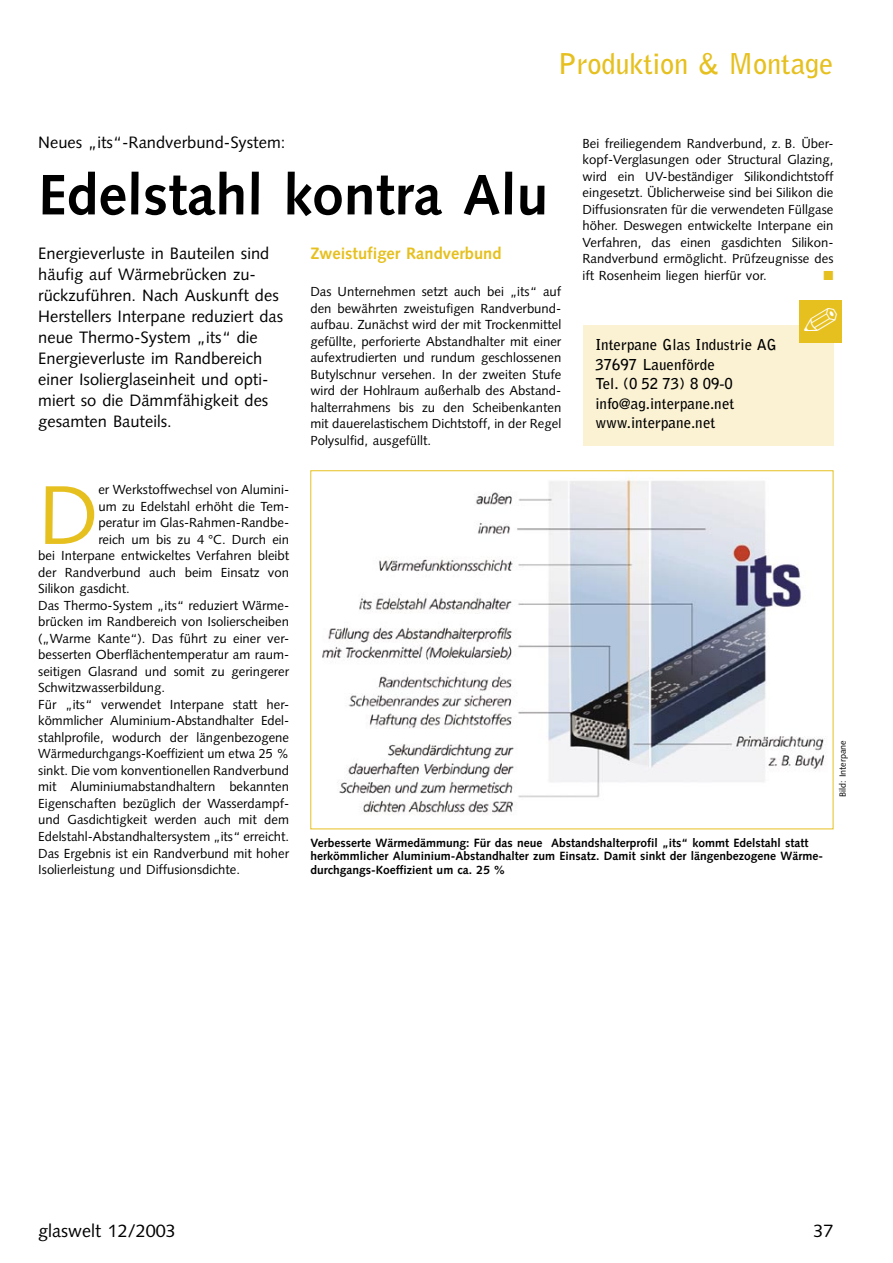
<style>
.page{position:relative;width:893px;height:1263px;background:#fff}
.page>*{position:absolute;margin:0;border:0;box-sizing:border-box;transform-origin:0 0}
.t1{font:83.25px "Syntax";color:#e6c01f}
.t2{font:700 57px "Syntax";color:#000}
.t3{font:700 28.5px "Bell Gothic";letter-spacing:-.01em;color:#e6c01f}
.t4{font:18px "Syntax";color:#000}
.t5{font:16.5px/21px "Syntax";color:#000}
.t6{font:700 16.5px "Syntax";color:#e6c01f}
.t7{font:700 15px/19.5px "Bell Gothic";color:#000}
.t8{font:13.2px/16.5px "Syntax";color:#000;text-align:justify}
.t9{font:13.2px "Syntax";color:#000;scale:.96 1}
.t10{font:13.2px "Zapf Dingbats ITC";color:#e6c01f}
.t11{font:700 12px/13.5px "Syntax";color:#000}
.t12{font:9px "Syntax";color:#000}
</style>
<div class="page">
<img style="left:322px;top:478px;width:503px;height:335px">
<div style="left:583px;top:325px;width:250px;height:120px;background:#fbf2d4"></div>
<div style="left:799px;top:301px;width:43px;height:42px;background:#e6c01f"></div>
<h3 class="t3" style="left:558px;top:46px;width:277px">Produktion &amp; Montage</h3>
<p class="t5" style="left:38px;top:132px;width:249px">Neues „its“-Randverbund-System:</p>
<h2 class="t2" style="left:38px;top:162px;width:511px">Edelstahl kontra Alu</h2>
<p class="t5" style="left:38px;top:243px;width:247px">Energieverluste in Bauteilen sind häufig auf Wärmebrücken zu&shy;rückzuführen. Nach Auskunft des<br>Herstellers Interpane reduziert das neue Thermo-System „its“ die<br>Energieverluste im Randbereich einer Isolierglaseinheit und opti&shy;miert so die Dämmfähigkeit des gesamten Bauteils.</p>
<p class="t6" style="left:310px;top:244px;width:193px">Zweistufiger Randverbund</p>
<p class="t8" style="left:310px;top:284px;width:252px">Das Unternehmen setzt auch bei „its“ auf den bewährten zweistufigen Randverbund&shy;aufbau. Zunächst wird der mit Trockenmittel gefüllte, perforierte Abstandhalter mit einer aufextrudierten und rundum geschlossenen Butylschnur versehen. In der zweiten Stufe wird der Hohlraum außerhalb des Abstand&shy;halterrahmens bis zu den Scheibenkanten mit dauerelastischem Dichtstoff, in der Regel Polysulfid, ausgefüllt.</p>
<p class="t8" style="left:583px;top:135px;width:252px">Bei freiliegendem Randverbund, z. B. Über&shy;kopf-Verglasungen oder Structural Glazing, wird ein UV-beständiger Silikondichtstoff eingesetzt. Üblicherweise sind bei Silikon die Diffusionsraten für die verwendeten Füllgase höher. Deswegen entwickelte Interpane ein Verfahren, das einen gasdichten Silikon-Randverbund ermöglicht. Prüfzeugnisse des ift Rosenheim liegen hierfür vor.</p>
<p class="t10" style="left:823px;top:269px;width:11px">■</p>
<p class="t7" style="left:595px;top:335px;width:183px">Interpane Glas Industrie AG<br>37697 Lauenförde<br>Tel. (0 52 73) 8 09-0 info@ag.interpane.net www.interpane.net</p>
<h1 class="t1" style="left:38px;top:466px;width:62px">D</h1>
<p class="t8" style="left:98px;top:482px;width:192px">er Werkstoffwechsel von Alumini-</p>
<p class="t8" style="left:98px;top:498px;width:192px">um zu Edelstahl erhöht die Tem-</p>
<p class="t8" style="left:98px;top:515px;width:192px">peratur im Glas-Rahmen-Randbe-</p>
<p class="t8" style="left:98px;top:531px;width:192px">reich um bis zu 4 °C. Durch ein</p>
<p class="t8" style="left:38px;top:548px;width:252px">bei Interpane entwickeltes Verfahren bleibt</p>
<p class="t8" style="left:38px;top:564px;width:252px">der Randverbund auch beim Einsatz von</p>
<p class="t8" style="left:38px;top:581px;width:93px">Silikon gasdicht.</p>
<p class="t8" style="left:38px;top:597px;width:252px">Das Thermo-System „its“ reduziert Wärme-</p>
<p class="t8" style="left:38px;top:614px;width:252px">brücken im Randbereich von Isolierscheiben</p>
<p class="t8" style="left:38px;top:630px;width:252px">(„Warme Kante“). Das führt zu einer ver-</p>
<p class="t8" style="left:38px;top:647px;width:252px">besserten Oberflächentemperatur am raum-</p>
<p class="t8" style="left:38px;top:663px;width:252px">seitigen Glasrand und somit zu geringerer</p>
<p class="t8" style="left:38px;top:680px;width:128px">Schwitzwasserbildung.</p>
<p class="t8" style="left:38px;top:696px;width:252px">Für „its“ verwendet Interpane statt her-</p>
<p class="t8" style="left:38px;top:713px;width:252px">kömmlicher Aluminium-Abstandhalter Edel-</p>
<p class="t8" style="left:38px;top:729px;width:252px">stahlprofile, wodurch der längenbezogene</p>
<p class="t9" style="left:38px;top:746px;width:263px">Wärmedurchgangs-Koeffizient um etwa 25 %</p>
<p class="t8" style="left:38px;top:762px;width:252px">sinkt. Die vom konventionellen Randverbund</p>
<p class="t8" style="left:38px;top:779px;width:252px">mit Aluminiumabstandhaltern bekannten</p>
<p class="t8" style="left:38px;top:795px;width:252px">Eigenschaften bezüglich der Wasserdampf-</p>
<p class="t8" style="left:38px;top:812px;width:252px">und Gasdichtigkeit werden auch mit dem</p>
<p class="t8" style="left:38px;top:828px;width:252px">Edelstahl-Abstandhaltersystem „its“ erreicht.</p>
<p class="t8" style="left:38px;top:845px;width:252px">Das Ergebnis ist ein Randverbund mit hoher</p>
<p class="t8" style="left:38px;top:861px;width:203px">Isolierleistung und Diffusionsdichte.</p>
<p class="t12" style="left:837px;top:797px;width:58px;rotate:-90deg">Bild: Interpane</p>
<p class="t11" style="left:310px;top:836px;width:514px">Verbesserte Wärmedämmung: Für das neue Abstandshalterprofil „its“ kommt Edelstahl statt herkömmlicher Aluminium-Abstandhalter zum Einsatz. Damit sinkt der längenbezogene Wärme&shy;durchgangs-Koeffizient um ca. 25 %</p>
<h3 class="t4" style="left:38px;top:1220px;width:139px">glaswelt 12/2003</h3>
<h3 class="t4" style="left:813px;top:1220px;width:22px">37</h3>
</div>
